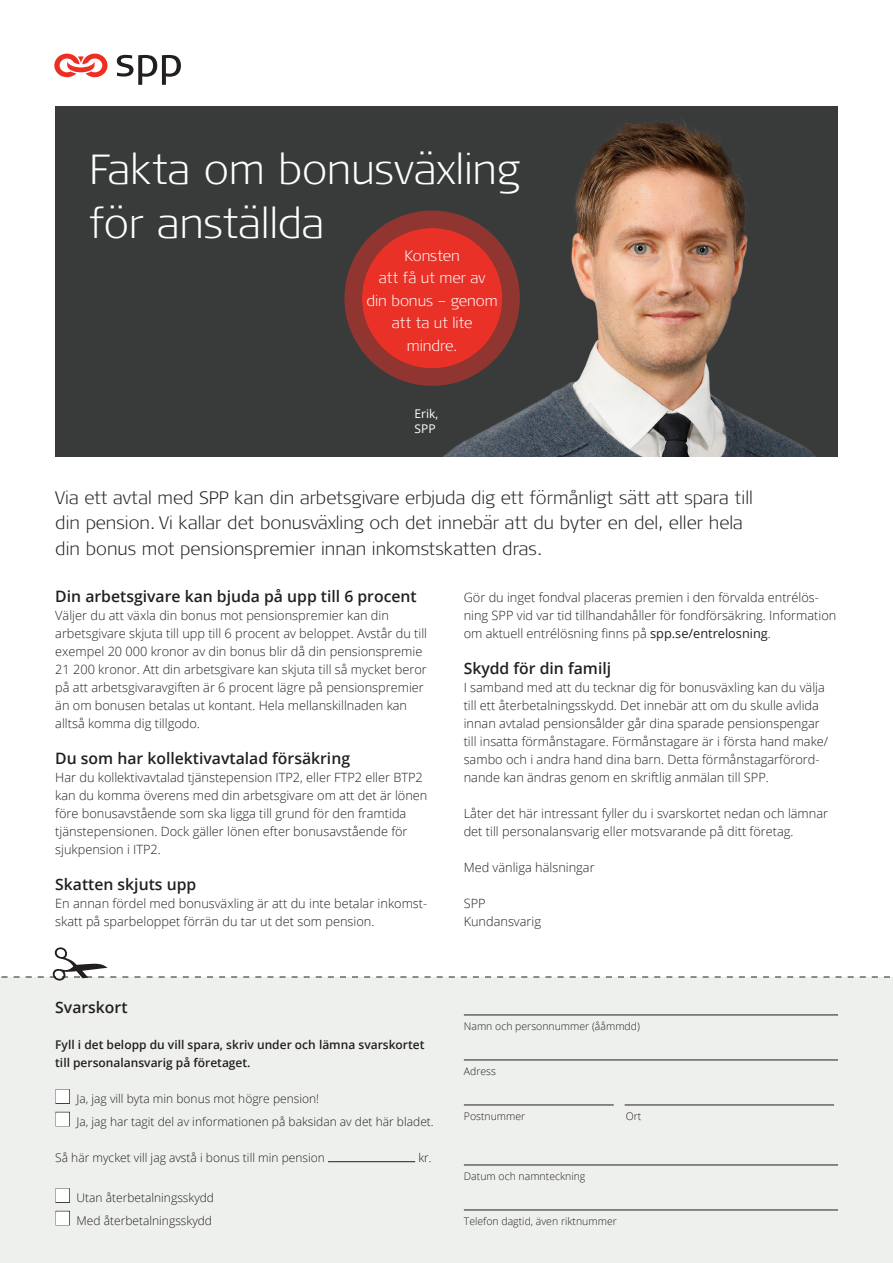
<style>
.page{position:relative;width:893px;height:1263px;background:#fff}
.page>*{position:absolute;margin:0;border:0;box-sizing:border-box;transform-origin:0 0}
.Titel_28_36_svart{font:300 expanded 42px/54px "Signa Pro";letter-spacing:-.01em;color:#fff}
.Ingress_12_17_Open_S{font:300 expanded 18px/25.5px "Signa Pro";color:#231f20}
.Mellanrubrik_1_10_5{font:600 15.75px "Open Sans";color:#231f20}
.Titel_28_36_svart-2{font:300 expanded 15px/22.5px "Signa Pro";letter-spacing:-.005em;color:#fff;text-align:center}
.Brödtext_1_8_5_12{font:300 12.75px/18px "Open Sans";color:#231f20}
.Brödtext_1_8_5_12-2{font:300 12px "Open Sans";color:#231f20}
.Brödtext_1_8_5_12-3{font:600 12px/18px "Open Sans";color:#231f20}
.Mentors_namn_diagram{font:12px/15px "Open Sans";color:#fff}
.Brödtext_1_8_5_12-4{font:300 10.5px "Open Sans";color:#231f20}
.s1{font-weight:400}
.s2{color:#fff}
</style>
<div class="page">
<svg style="left:54px;top:53px;width:54px;height:25px"></svg>
<svg style="left:117px;top:55px;width:64px;height:30px"></svg>
<div style="left:55px;top:107px;width:783px;height:350px;background:#393a3a"></div>
<div style="left:0;top:977px;width:893px;height:286px;background:#eef0ee"></div>
<div style="left:362px;top:228px;width:140px;height:140px;background:#e93127;border-radius:50%"></div>
<div style="left:344px;top:210px;width:176px;height:176px;border:18px solid #e93127;border-radius:50%"></div>
<div style="left:56px;top:1089px;width:14px;height:14px;border:1px solid #231f20"></div>
<div style="left:56px;top:1112px;width:14px;height:14px;border:1px solid #231f20"></div>
<hr style="left:328px;top:1161px;width:87px;height:1px;background:#231f20">
<div style="left:56px;top:1211px;width:14px;height:14px;border:1px solid #231f20"></div>
<hr style="left:464px;top:1015px;width:374px;height:1px;background:#231f20">
<hr style="left:464px;top:1060px;width:374px;height:1px;background:#231f20">
<hr style="left:464px;top:1105px;width:150px;height:1px;background:#231f20">
<hr style="left:625px;top:1105px;width:209px;height:1px;background:#231f20">
<hr style="left:464px;top:1165px;width:374px;height:1px;background:#231f20">
<hr style="left:464px;top:1210px;width:374px;height:1px;background:#231f20">
<img style="left:441px;top:106px;width:397px;height:351px">
<svg style="left:1px;top:976px;width:889px;height:2px"></svg>
<p class="Titel_28_36_svart" style="left:89px;top:140px;width:432px">Fakta om bonusväxling för anställda</p>
<p class="Titel_28_36_svart-2" style="left:367px;top:244px;width:133px">Konsten<br>att få ut mer av<br>din bonus – genom att ta ut lite mindre.</p>
<p class="Mentors_namn_diagram" style="left:415px;top:406px;width:25px">Erik,<br>SPP</p>
<p class="Ingress_12_17_Open_S" style="left:55px;top:484px;width:699px">Via ett avtal med SPP kan din arbetsgivare erbjuda dig ett förmånligt sätt att spara till din pension. Vi kallar det bonusväxling och det innebär att du byter en del, eller hela din bonus mot pensionspremier innan inkomstskatten dras.</p>
<p class="Mellanrubrik_1_10_5" style="left:55px;top:585px;width:363px">Din arbetsgivare kan bjuda på upp till 6 procent</p>
<p class="Brödtext_1_8_5_12" style="left:55px;top:606px;width:373px">Väljer du att växla din bonus mot pensionspremier kan din arbetsgivare skjuta till upp till 6 procent av beloppet. Avstår du till exempel 20 000 kronor av din bonus blir då din pensionspremie 21 200 kronor. Att din arbetsgivare kan skjuta till så mycket beror på att arbetsgivaravgiften är 6 procent lägre på pensionspremier än om bonusen betalas ut kontant. Hela mellanskillnaden kan alltså komma dig tillgodo.</p>
<p class="Mellanrubrik_1_10_5" style="left:55px;top:747px;width:296px">Du som har kollektivavtalad försäkring</p>
<p class="Brödtext_1_8_5_12" style="left:55px;top:768px;width:374px">Har du kollektivavtalad tjänstepension ITP2, eller FTP2 eller BTP2 kan du komma överens med din arbetsgivare om att det är lönen före bonusavstående som ska ligga till grund för den framtida tjänstepensionen. Dock gäller lönen efter bonusavstående för sjukpension i ITP2.</p>
<p class="Mellanrubrik_1_10_5" style="left:55px;top:873px;width:143px">Skatten skjuts upp</p>
<p class="Brödtext_1_8_5_12" style="left:55px;top:894px;width:373px">En annan fördel med bonusväxling är att du inte betalar inkomst&shy;skatt på sparbeloppet förrän du tar ut det som pension.</p>
<p class="Brödtext_1_8_5_12" style="left:464px;top:588px;width:374px">Gör du inget fondval placeras premien i den förvalda entrélös&shy;ning SPP vid var tid tillhandahåller för fondförsäkring. Information om aktuell entrélösning finns på <span class="s1">spp.se/entrelosning</span>.</p>
<p class="Mellanrubrik_1_10_5" style="left:464px;top:657px;width:149px">Skydd för din familj</p>
<p class="Brödtext_1_8_5_12" style="left:464px;top:678px;width:366px">I samband med att du tecknar dig för bonusväxling kan du välja till ett återbetalningsskydd. Det innebär att om du skulle avlida innan avtalad pensionsålder går dina sparade pensionspengar till insatta förmånstagare. Förmånstagare är i första hand make/ sambo och i andra hand dina barn. Detta förmånstagarförord&shy;nande kan ändras genom en skriftlig anmälan till SPP.</p>
<p class="Brödtext_1_8_5_12" style="left:464px;top:804px;width:366px">Låter det här intressant fyller du i svarskortet nedan och lämnar det till personalansvarig eller motsvarande på ditt företag.</p>
<p class="Brödtext_1_8_5_12" style="left:464px;top:858px;width:132px">Med vänliga hälsningar</p>
<p class="Brödtext_1_8_5_12" style="left:464px;top:894px;width:23px">SPP</p>
<p class="Brödtext_1_8_5_12" style="left:464px;top:912px;width:79px">Kundansvarig</p>
<p class="Mellanrubrik_1_10_5" style="left:55px;top:997px;width:74px">Svarskort</p>
<p class="Brödtext_1_8_5_12-3" style="left:55px;top:1036px;width:371px">Fyll i det belopp du vill spara, skriv under och lämna svarskortet till personalansvarig på företaget.</p>
<p class="Brödtext_1_8_5_12-2" style="left:55px;top:1091px;width:265px"><span class="s2">■</span> Ja, jag vill byta min bonus mot högre pension!</p>
<p class="Brödtext_1_8_5_12-2" style="left:55px;top:1113px;width:380px"><span class="s2">■</span> Ja, jag har tagit del av informationen på baksidan av det här bladet.</p>
<p class="Brödtext_1_8_5_12-2" style="left:55px;top:1149px;width:271px">Så här mycket vill jag avstå i bonus till min pension</p>
<p class="Brödtext_1_8_5_12-2" style="left:418px;top:1149px;width:15px">kr.</p>
<p class="Brödtext_1_8_5_12-2" style="left:55px;top:1190px;width:160px"><span class="s2">■</span> Utan återbetalningsskydd</p>
<p class="Brödtext_1_8_5_12-2" style="left:55px;top:1212px;width:158px"><span class="s2">■</span> Med återbetalningsskydd</p>
<p class="Brödtext_1_8_5_12-4" style="left:464px;top:1019px;width:178px">Namn och personnummer (ååmmdd)</p>
<p class="Brödtext_1_8_5_12-4" style="left:464px;top:1064px;width:34px">Adress</p>
<p class="Brödtext_1_8_5_12-4" style="left:464px;top:1109px;width:63px">Postnummer</p>
<p class="Brödtext_1_8_5_12-4" style="left:626px;top:1109px;width:17px">Ort</p>
<p class="Brödtext_1_8_5_12-4" style="left:464px;top:1169px;width:123px">Datum och namnteckning</p>
<p class="Brödtext_1_8_5_12-4" style="left:464px;top:1214px;width:154px">Telefon dagtid, även riktnummer</p>
</div>
